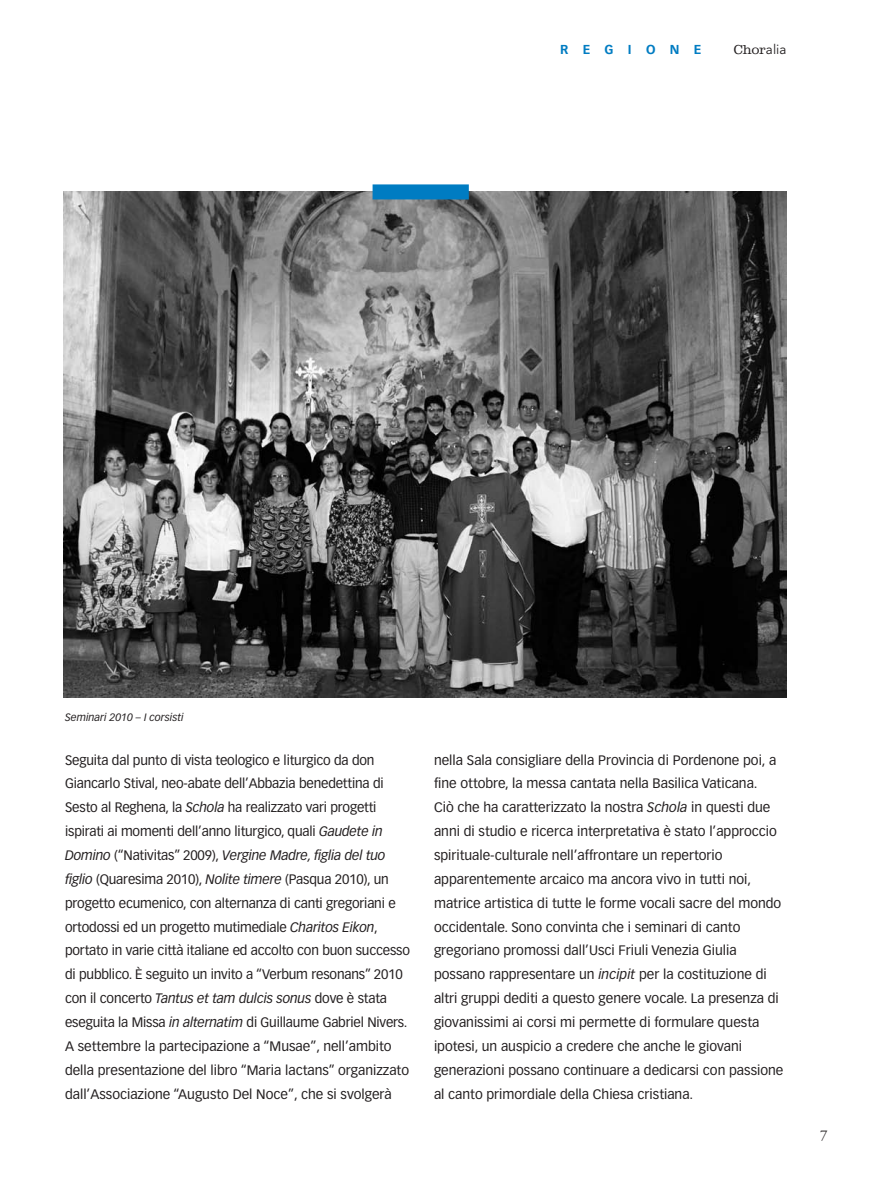
<style>
.page{position:relative;width:893px;height:1191px;background:#fff}
.page>*{position:absolute;margin:0;border:0;box-sizing:border-box;transform-origin:0 0}
.t1{font:15px "Adobe Garamond";color:#231f20}
.t2{font:13.5px/23.9px "Vectora LH";color:#231f20}
.t3{font:300 13.5px "Clarendon";color:#231f20}
.t4{font:700 12.75px "Vectora LH";letter-spacing:1.125em;color:#007cc2}
.t5{font:italic 10.5px "Vectora LH";color:#231f20}
.s1{font-family:"Avenir";font-weight:400}
.s2{font-style:italic}
</style>
<div class="page">
<img style="left:64px;top:192px;width:722px;height:505px">
<div style="left:373px;top:184px;width:96px;height:15px;background:#007cc2"></div>
<p class="t4" style="left:560px;top:44px;width:143px">REGIONE</p>
<p class="t3" style="left:734px;top:45px;width:54px">Chor<span class="s1">alia</span></p>
<p class="t5" style="left:65px;top:712px;width:120px">Seminari 2010 – I corsisti</p>
<p class="t2" style="left:65px;top:748px;width:346px">Seguita dal punto di vista teologico e liturgico da don Giancarlo Stival, neo-abate dell’Abbazia benedettina di Sesto al Reghena, la <span class="s2">Schola</span> ha realizzato vari progetti ispirati ai momenti dell’anno liturgico, quali <span class="s2">Gaudete in Domino</span> (“Nativitas” 2009), <span class="s2">Vergine Madre, figlia del tuo figlio</span> (Quaresima 2010), <span class="s2">Nolite timere</span> (Pasqua 2010), un progetto ecumenico, con alternanza di canti gregoriani e ortodossi ed un progetto mutimediale <span class="s2">Charitos Eikon</span>, portato in varie città italiane ed accolto con buon successo di pubblico. È seguito un invito a “Verbum resonans” 2010 con il concerto <span class="s2">Tantus et tam dulcis sonus</span> dove è stata eseguita la Missa <span class="s2">in alternatim</span> di Guillaume Gabriel Nivers.<br>A settembre la partecipazione a “Musae”, nell’ambito della presentazione del libro “Maria lactans” organizzato dall’Associazione “Augusto Del Noce”, che si svolgerà</p>
<p class="t2" style="left:434px;top:748px;width:351px">nella Sala consigliare della Provincia di Pordenone poi, a fine ottobre, la messa cantata nella Basilica Vaticana.<br>Ciò che ha caratterizzato la nostra <span class="s2">Schola</span> in questi due anni di studio e ricerca interpretativa è stato l’approccio spirituale-culturale nell’affrontare un repertorio apparentemente arcaico ma ancora vivo in tutti noi, matrice artistica di tutte le forme vocali sacre del mondo occidentale. Sono convinta che i seminari di canto gregoriano promossi dall’Usci Friuli Venezia Giulia possano rappresentare un <span class="s2">incipit</span> per la costituzione di altri gruppi dediti a questo genere vocale. La presenza di giovanissimi ai corsi mi permette di formulare questa ipotesi, un auspicio a credere che anche le giovani generazioni possano continuare a dedicarsi con passione al canto primordiale della Chiesa cristiana.</p>
<p class="t1" style="left:820px;top:1129px;width:9px">7</p>
</div>
